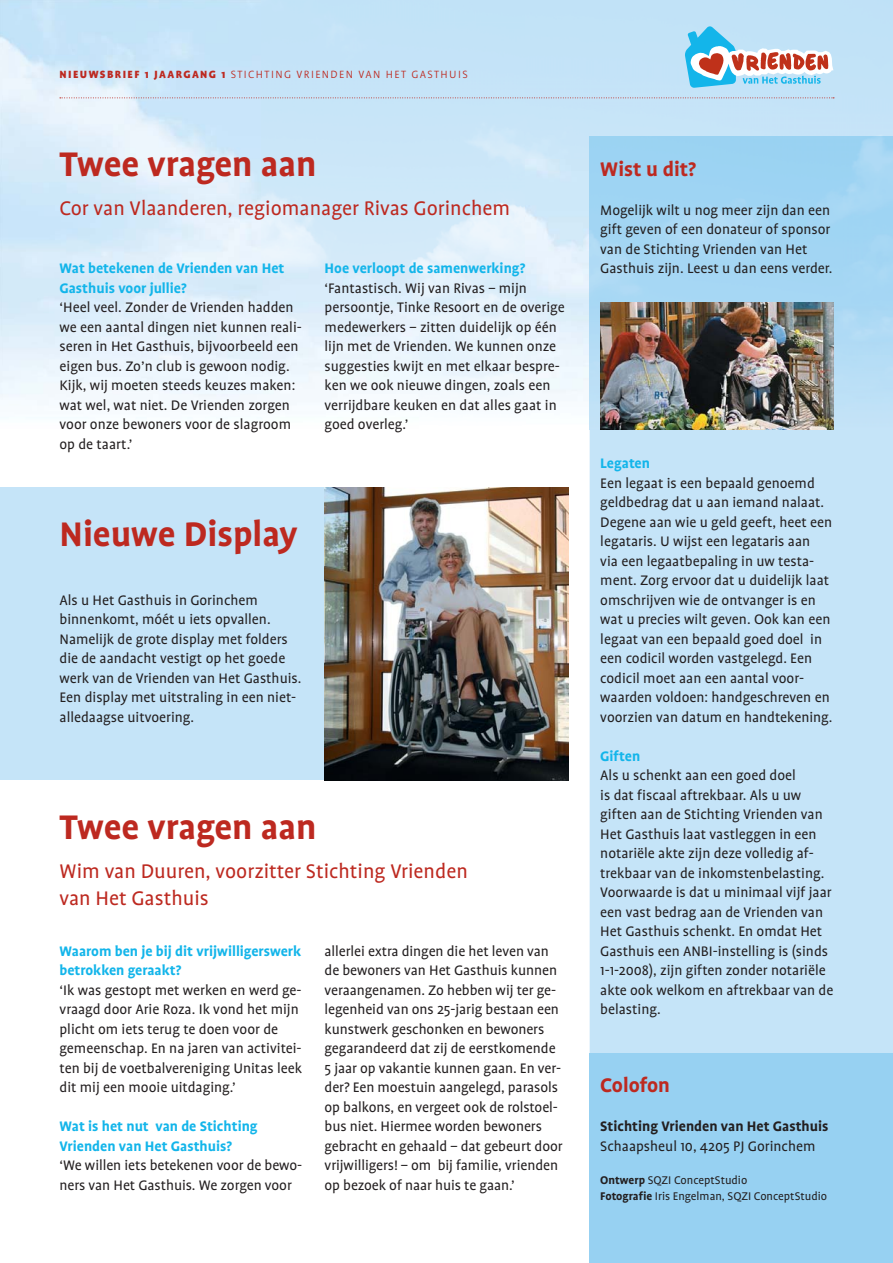
<style>
.page{position:relative;width:893px;height:1263px;background:#fff}
.page>*{position:absolute;margin:0;border:0;box-sizing:border-box;transform-origin:0 0}
.t1{font:700 39px "Profile";color:#bd2920}
.t2{font:22.5px/27px "Profile";color:#bd2920}
.t3{font:700 22.5px "Profile";color:#bd2920}
.t4{font:15.75px/19.5px "Profile";color:#231f20}
.t5{font:700 15.75px/19.5px "Profile";color:#13b5ea}
.t6{font:700 15.75px "Profile";color:#231f20}
.t7{font:12.75px/16.5px "Profile";color:#231f20}
.t8{font:300 12px "Profile";letter-spacing:.12em;color:#bd2920}
.s1{font-weight:900}
.s2{font-weight:700}
</style>
<div class="page">
<div style="left:525px;top:0;width:368px;height:159px;background:#c3e3f8"></div>
<img style="left:525px;top:159px;width:65px;height:270px">
<div style="left:590px;top:429px;width:303px;height:624px;background:#c5e4f8"></div>
<img style="left:590px;top:136px;width:303px;height:293px">
<div style="left:0;top:488px;width:568px;height:292px;background:#c5e4f8"></div>
<svg style="left:685px;top:26px;width:148px;height:62px"></svg>
<svg style="left:60px;top:98px;width:774px;height:1px"></svg>
<img style="left:325px;top:488px;width:243px;height:292px">
<div style="left:590px;top:1053px;width:303px;height:210px;background:#97d1f2"></div>
<img style="left:600px;top:302px;width:233px;height:127px">
<p class="t8" style="left:60px;top:70px;width:410px"><span class="s1">NIEUWSBRIEF 1 JAARGANG 1</span> STICHTING VRIENDEN VAN HET GASTHUIS</p>
<h1 class="t1" style="left:60px;top:150px;width:259px">Twee vragen aan</h1>
<h2 class="t2" style="left:60px;top:196px;width:452px">Cor van Vlaanderen, regiomanager Rivas Gorinchem</h2>
<p class="t5" style="left:60px;top:260px;width:226px">Wat betekenen de Vrienden van Het<br>Gasthuis voor jullie?</p>
<p class="t4" style="left:60px;top:298px;width:244px">‘Heel veel. Zonder de Vrienden hadden we een aantal dingen niet kunnen reali&shy;seren in Het Gasthuis, bijvoorbeeld een eigen bus. Zo’n club is gewoon nodig.<br>Kijk, wij moeten steeds keuzes maken: wat wel, wat niet. De Vrienden zorgen voor onze bewoners voor de slagroom op de taart.’</p>
<p class="t5" style="left:325px;top:260px;width:202px">Hoe verloopt de samenwerking?</p>
<p class="t4" style="left:325px;top:279px;width:242px">‘Fantastisch. Wij van Rivas – mijn persoontje, Tinke Resoort en de overige medewerkers – zitten duidelijk op één lijn met de Vrienden. We kunnen onze suggesties kwijt en met elkaar bespre&shy;ken we ook nieuwe dingen, zoals een verrijdbare keuken en dat alles gaat in goed overleg.’</p>
<h1 class="t1" style="left:60px;top:520px;width:240px">Nieuwe Display</h1>
<p class="t4" style="left:60px;top:591px;width:243px">Als u Het Gasthuis in Gorinchem binnenkomt, móét u iets opvallen.<br>Namelijk de grote display met folders die de aandacht vestigt op het goede werk van de Vrienden van Het Gasthuis.<br>Een display met uitstraling in een niet&shy;alledaagse uitvoering.</p>
<h1 class="t1" style="left:60px;top:813px;width:259px">Twee vragen aan</h1>
<h2 class="t2" style="left:60px;top:859px;width:410px">Wim van Duuren, voorzitter Stichting Vrienden van Het Gasthuis</h2>
<p class="t5" style="left:60px;top:942px;width:243px">Waarom ben je bij dit vrijwilligerswerk betrokken geraakt?</p>
<p class="t4" style="left:60px;top:981px;width:244px">‘Ik was gestopt met werken en werd ge&shy;vraagd door Arie Roza. Ik vond het mijn plicht om iets terug te doen voor de gemeenschap. En na jaren van activitei&shy;ten bij de voetbalvereniging Unitas leek dit mij een mooie uitdaging.’</p>
<p class="t5" style="left:60px;top:1118px;width:200px">Wat is het nut van de Stichting<br>Vrienden van Het Gasthuis?</p>
<p class="t4" style="left:60px;top:1156px;width:244px">‘We willen iets betekenen voor de bewo&shy;ners van Het Gasthuis. We zorgen voor</p>
<p class="t4" style="left:325px;top:942px;width:240px">allerlei extra dingen die het leven van de bewoners van Het Gasthuis kunnen veraangenamen. Zo hebben wij ter ge&shy;legenheid van ons 25-jarig bestaan een kunstwerk geschonken en bewoners gegarandeerd dat zij de eerstkomende 5 jaar op vakantie kunnen gaan. En ver&shy;der? Een moestuin aangelegd, parasols op balkons, en vergeet ook de rolstoel&shy;bus niet. Hiermee worden bewoners gebracht en gehaald – dat gebeurt door vrijwilligers! – om bij familie, vrienden op bezoek of naar huis te gaan.’</p>
<h2 class="t3" style="left:600px;top:161px;width:97px">Wist u dit?</h2>
<p class="t4" style="left:600px;top:201px;width:234px">Mogelijk wilt u nog meer zijn dan een gift geven of een donateur of sponsor van de Stichting Vrienden van Het Gasthuis zijn. Leest u dan eens verder.</p>
<p class="t5" style="left:600px;top:455px;width:51px">Legaten</p>
<p class="t4" style="left:600px;top:474px;width:234px">Een legaat is een bepaald genoemd geldbedrag dat u aan iemand nalaat.<br>Degene aan wie u geld geeft, heet een legataris. U wijst een legataris aan<br>via een legaatbepaling in uw testa&shy;ment. Zorg ervoor dat u duidelijk laat omschrijven wie de ontvanger is en wat u precies wilt geven. Ook kan een legaat van een bepaald goed doel in een codicil worden vastgelegd. Een codicil moet aan een aantal voor&shy;waarden voldoen: handgeschreven en voorzien van datum en handtekening.</p>
<p class="t5" style="left:600px;top:747px;width:41px">Giften</p>
<p class="t4" style="left:600px;top:766px;width:235px">Als u schenkt aan een goed doel<br>is dat fiscaal aftrekbaar. Als u uw giften aan de Stichting Vrienden van Het Gasthuis laat vastleggen in een notariële akte zijn deze volledig af&shy;trekbaar van de inkomstenbelasting.<br>Voorwaarde is dat u minimaal vijf jaar een vast bedrag aan de Vrienden van Het Gasthuis schenkt. En omdat Het Gasthuis een ANBI-instelling is (sinds 1-1-2008), zijn giften zonder notariële akte ook welkom en aftrekbaar van de belasting.</p>
<h2 class="t3" style="left:600px;top:1077px;width:71px">Colofon</h2>
<p class="t6" style="left:600px;top:1121px;width:230px">Stichting Vrienden van Het Gasthuis</p>
<p class="t4" style="left:600px;top:1137px;width:217px">Schaapsheul 10, 4205 PJ Gorinchem</p>
<p class="t7" style="left:600px;top:1172px;width:228px"><span class="s2">Ontwerp</span> SQZI ConceptStudio<br><span class="s2">Fotografie</span> Iris Engelman, SQZI Concept Studio</p>
</div>
